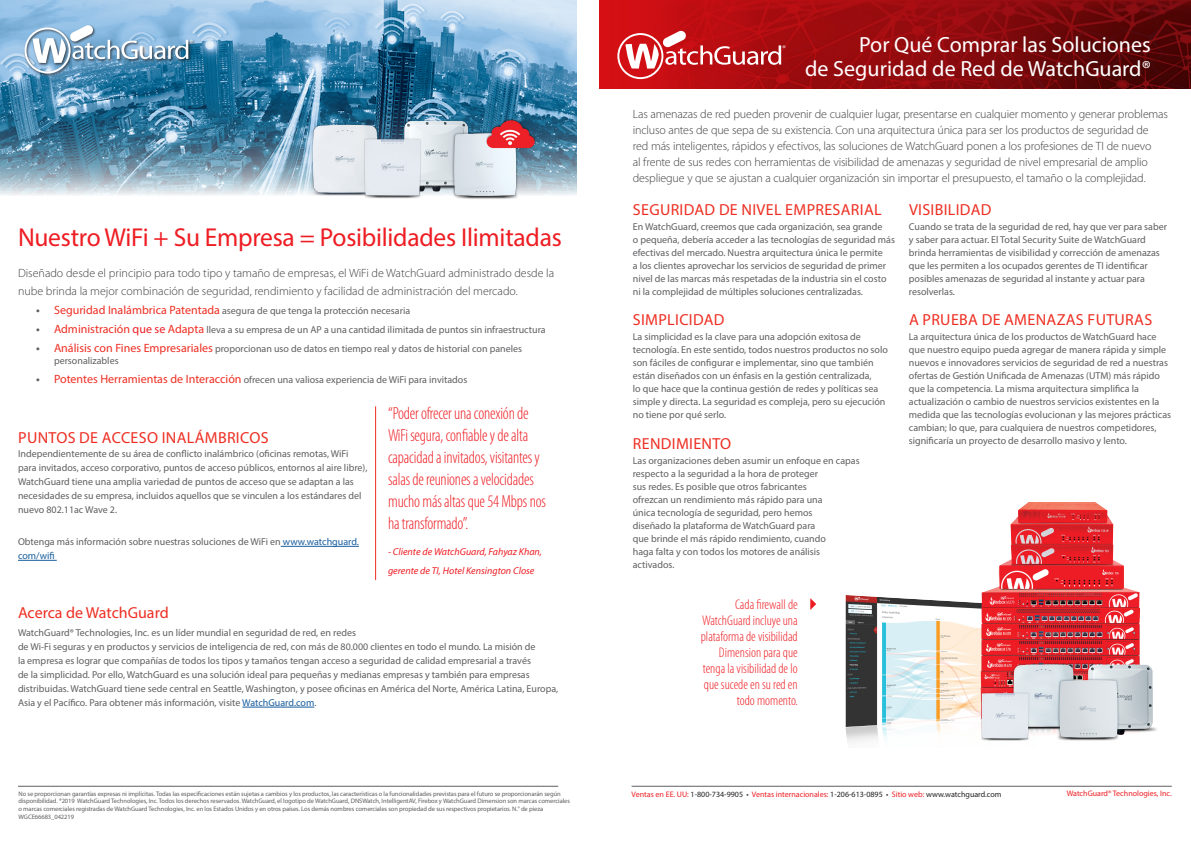
<style>
.page{position:relative;width:1191px;height:842px;background:#fff}
.page>*{position:absolute;margin:0;border:0;box-sizing:border-box;transform-origin:0 0}
.AB_Title{font:26px "Myriad Pro";letter-spacing:-.01em;color:#ee1d23}
.AB_Title-2{font:22px/24px "Myriad Pro";color:#fff;text-align:right}
.AB_body_copy{font:300 condensed 17.6px/22px "Myriad Pro";letter-spacing:-.01em;color:#ee1d23;scale:.95 1}
.AB_subhead{font:16px "Myriad Pro";letter-spacing:.02em;color:#ee2e22}
.AB_body_copy-2{font:16px "Myriad Pro";color:#ee2e22}
.AB_subhead-2{font:300 condensed 14px/16px "Myriad Pro";color:#ee1d23;text-align:right}
.AB_body_copy-3{font:300 12px/16px "Myriad Pro";letter-spacing:-.01em;color:#404042}
.AB_body_copy-4{font:10px/13px "Myriad Pro";color:#5f5f62}
.AB_body_copy-5{font:italic 10px/19px "Myriad Pro";color:#ee1d23}
.t1{font:8px "Myriad Pro";color:#231f20}
.t2{font:8px "Myriad Pro";color:#ee1d23}
.t3{font:6.5px/7.8px "Myriad Pro";letter-spacing:-.01em;color:#5f5f62}
.s1{font-weight:600;font-size:12px}
.s2{font-size:12px;color:#ee2e22}
.s3{font-size:12px;color:#ee1d23}
.s4{color:#175d9e}
.s5{color:#ee1d23}
</style>
<div class="page">
<hr style="left:631px;top:786px;width:540px;height:1px;background:#5f5f62">
<img style="left:599px;top:0;width:592px;height:88px">
<svg style="left:617px;top:30px;width:168px;height:49px;background:#c93e41"></svg>
<svg style="left:810px;top:598px;width:6px;height:12px"></svg>
<hr style="left:18px;top:786px;width:540px;height:1px;background:#5f5f62">
<hr style="left:375px;top:406px;width:1px;height:174px;background:#ee2e22">
<img style="left:0;top:0;width:577px;height:195px">
<div style="left:24px;top:24px;width:172px;height:53px;background:#231f20;opacity:.75"></div>
<svg style="left:25px;top:25px;width:167px;height:48px"></svg>
<hr style="left:281px;top:546px;width:78px;height:1px;background:#175d9e">
<hr style="left:18px;top:560px;width:39px;height:1px;background:#175d9e">
<hr style="left:242px;top:707px;width:72px;height:1px;background:#175d9e">
<img style="left:274px;top:109px;width:290px;height:90px">
<img style="left:845px;top:502px;width:312px;height:240px">
<p class="AB_Title" style="left:18px;top:221px;width:545px">Nuestro WiFi + Su Empresa = Posibilidades Ilimitadas</p>
<p class="AB_body_copy-3" style="left:18px;top:264px;width:537px;line-height:18px">Diseñado desde el principio para todo tipo y tamaño de empresas, el WiFi de WatchGuard administrado desde la nube brinda la mejor combinación de seguridad, rendimiento y facilidad de administración del mercado.</p>
<p class="AB_body_copy-4" style="left:36px;top:304px;width:376px"><span class="s1">•</span> <span class="s2">Seguridad Inalámbrica Patentada</span> asegura de que tenga la protección necesaria</p>
<p class="AB_body_copy-4" style="left:36px;top:323px;width:511px"><span class="s1">•</span> <span class="s2">Administración</span> <span class="s3">que se</span> <span class="s2">Adapta</span> lleva a su empresa de un AP a una cantidad ilimitada de puntos sin infraestructura</p>
<p class="AB_body_copy-4" style="left:54px;top:342px;width:469px;line-height:12px;text-indent:-18px"><span class="s1">•</span> <span class="s2">Análisis con Fines Empresariales</span> proporcionan uso de datos en tiempo real y datos de historial con paneles personalizables</p>
<p class="AB_body_copy-4" style="left:36px;top:373px;width:433px"><span class="s1">•</span> <span class="s2">Potentes Herramientas de Interacción</span> ofrecen una valiosa experiencia de WiFi para invitados</p>
<p class="AB_subhead" style="left:18px;top:428px;width:252px">PUNTOS DE ACCESO INALÁMBRICOS</p>
<p class="AB_body_copy-4" style="left:18px;top:446px;width:351px;line-height:14px">Independientemente de su área de conflicto inalámbrico (oficinas remotas, WiFi para invitados, acceso corporativo, puntos de acceso públicos, entornos al aire libre), WatchGuard tiene una amplia variedad de puntos de acceso que se adaptan a las necesidades de su empresa, incluidos aquellos que se vinculen a los estándares del nuevo 802.11ac Wave 2.</p>
<p class="AB_body_copy-4" style="left:18px;top:535px;width:342px;line-height:14px">Obtenga más información sobre nuestras soluciones de WiFi en <span class="s4">www.watchguard. com/wifi</span></p>
<p class="AB_body_copy" style="left:388px;top:402px;width:168px">“Poder ofrecer una conexión de<br>WiFi segura, confiable y de alta capacidad a invitados, visitantes y salas de reuniones a velocidades mucho más altas que 54 Mbps nos ha transformado”.</p>
<p class="AB_body_copy-5" style="left:388px;top:542px;width:155px">- Cliente de WatchGuard, Fahyaz Khan, gerente de TI, Hotel Kensington Close</p>
<p class="AB_body_copy-2" style="left:18px;top:602px;width:152px">Acerca de WatchGuard</p>
<p class="AB_body_copy-4" style="left:18px;top:625px;width:542px;line-height:14px">WatchGuard® Technologies, Inc. es un líder mundial en seguridad de red, en redes<br>de Wi-Fi seguras y en productos y servicios de inteligencia de red, con más de 80.000 clientes en todo el mundo. La misión de<br>la empresa es lograr que compañías de todos los tipos y tamaños tengan acceso a seguridad de calidad empresarial a través<br>de la simplicidad. Por ello, WatchGuard es una solución ideal para pequeñas y medianas empresas y también para empresas distribuidas. WatchGuard tiene sede central en Seattle, Washington, y posee oficinas en América del Norte, América Latina, Europa, Asia y el Pacífico. Para obtener más información, visite <span class="s4">WatchGuard.com</span>.</p>
<p class="t3" style="left:18px;top:789px;width:553px">No se proporcionan garantías expresas ni implícitas. Todas las especificaciones están sujetas a cambios y los productos, las características o la funcionalidades previstas para el futuro se proporcionarán según disponibilidad. ®2019 WatchGuard Technologies, Inc. Todos los derechos reservados. WatchGuard, el logotipo de WatchGuard, DNSWatch, IntelligentAV, Firebox y WatchGuard Dimension son marcas comerciales o marcas comerciales registradas de WatchGuard Technologies, Inc. en los Estados Unidos y en otros países. Los demás nombres comerciales son propiedad de sus respectivos propietarios. N.° de pieza WGCE66683_042219</p>
<p class="AB_Title-2" style="left:805px;top:32px;width:347px">Por Qué Comprar las Soluciones<br>de Seguridad de Red de WatchGuard®</p>
<p class="AB_body_copy-3" style="left:633px;top:106px;width:537px">Las amenazas de red pueden provenir de cualquier lugar, presentarse en cualquier momento y generar problemas incluso antes de que sepa de su existencia. Con una arquitectura única para ser los productos de seguridad de<br>red más inteligentes, rápidos y efectivos, las soluciones de WatchGuard ponen a los profesiones de TI de nuevo<br>al frente de sus redes con herramientas de visibilidad de amenazas y seguridad de nivel empresarial de amplio despliegue y que se ajustan a cualquier organización sin importar el presupuesto, el tamaño o la complejidad.</p>
<p class="AB_subhead" style="left:633px;top:199px;width:250px">SEGURIDAD DE NIVEL EMPRESARIAL</p>
<p class="AB_body_copy-4" style="left:633px;top:220px;width:264px">En WatchGuard, creemos que cada organización, sea grande<br>o pequeña, debería acceder a las tecnologías de seguridad más efectivas del mercado. Nuestra arquitectura única le permite<br>a los clientes aprovechar los servicios de seguridad de primer nivel de las marcas más respetadas de la industria sin el costo ni la complejidad de múltiples soluciones centralizadas.</p>
<p class="AB_subhead" style="left:633px;top:310px;width:93px">SIMPLICIDAD</p>
<p class="AB_body_copy-4" style="left:633px;top:330px;width:257px">La simplicidad es la clave para una adopción exitosa de tecnología. En este sentido, todos nuestros productos no solo son fáciles de configurar e implementar, sino que también están diseñados con un énfasis en la gestión centralizada,<br>lo que hace que la continua gestión de redes y políticas sea simple y directa. La seguridad es compleja, pero su ejecución no tiene por qué serlo.</p>
<p class="AB_subhead" style="left:633px;top:433px;width:100px">RENDIMIENTO</p>
<p class="AB_body_copy-4" style="left:633px;top:454px;width:228px">Las organizaciones deben asumir un enfoque en capas respecto a la seguridad a la hora de proteger<br>sus redes. Es posible que otros fabricantes<br>ofrezcan un rendimiento más rápido para una<br>única tecnología de seguridad, pero hemos<br>diseñado la plataforma de WatchGuard para<br>que brinde el más rápido rendimiento, cuando<br>haga falta y con todos los motores de análisis activados.</p>
<p class="AB_subhead" style="left:909px;top:199px;width:84px">VISIBILIDAD</p>
<p class="AB_body_copy-4" style="left:909px;top:220px;width:260px">Cuando se trata de la seguridad de red, hay que ver para saber y saber para actuar. El Total Security Suite de WatchGuard brinda herramientas de visibilidad y corrección de amenazas que les permiten a los ocupados gerentes de TI identificar posibles amenazas de seguridad al instante y actuar para resolverlas.</p>
<p class="AB_subhead" style="left:909px;top:310px;width:245px">A PRUEBA DE AMENAZAS FUTURAS</p>
<p class="AB_body_copy-4" style="left:909px;top:330px;width:264px">La arquitectura única de los productos de WatchGuard hace que nuestro equipo pueda agregar de manera rápida y simple nuevos e innovadores servicios de seguridad de red a nuestras ofertas de Gestión Unificada de Amenazas (UTM) más rápido que la competencia. La misma arquitectura simplifica la actualización o cambio de nuestros servicios existentes en la medida que las tecnologías evolucionan y las mejores prácticas cambian; lo que, para cualquiera de nuestros competidores, significaría un proyecto de desarrollo masivo y lento.</p>
<p class="AB_subhead-2" style="left:701px;top:596px;width:98px">Cada firewall de<br>WatchGuard incluye una plataforma de visibilidad<br>Dimension para que tenga la visibilidad de lo que sucede en su red en todo momento.</p>
<p class="t1" style="left:631px;top:789px;width:371px"><span class="s5">Ventas en EE. UU:</span> 1-800-734-9905 • <span class="s5">Ventas internacionales:</span> 1-206-613-0895 • <span class="s5">Sitio web:</span> www.watchguard.com</p>
<p class="t2" style="left:1066px;top:788px;width:107px">WatchGuard® Technologies, Inc.</p>
</div>
